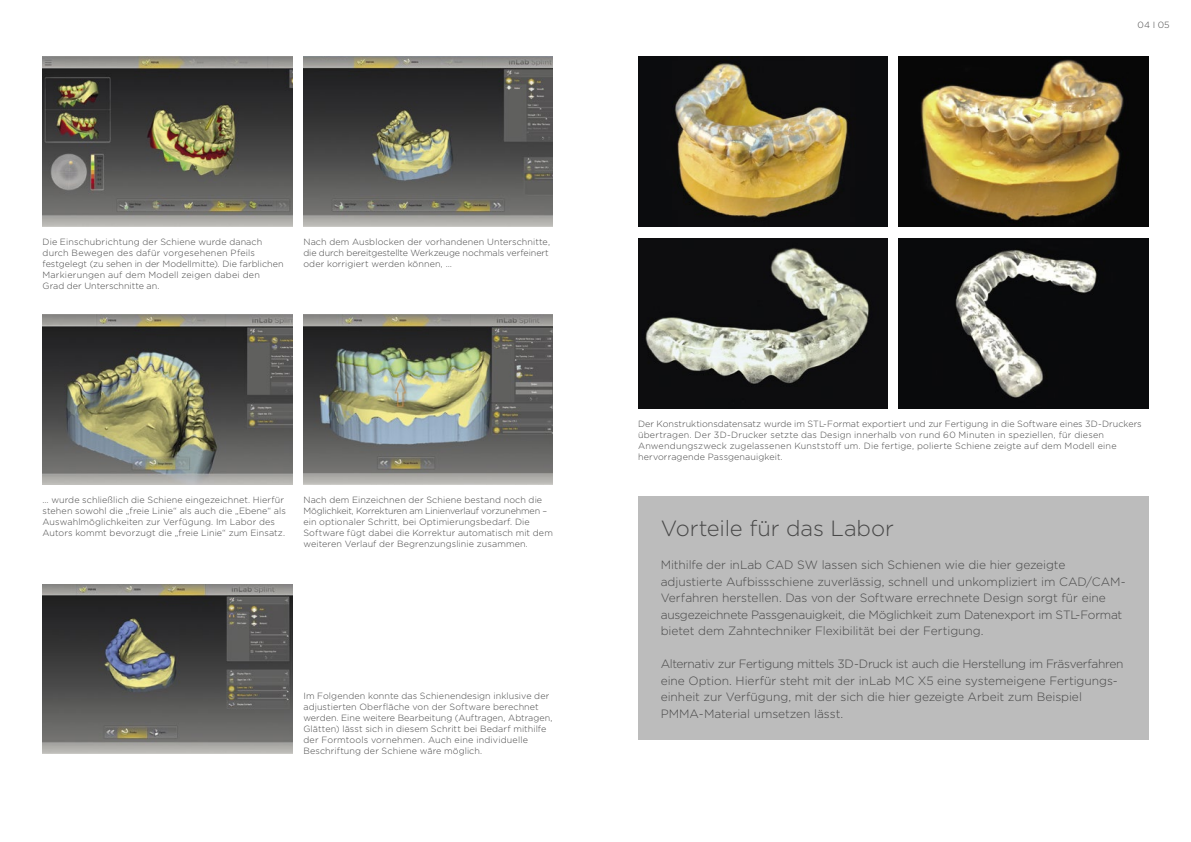
<style>
.page{position:relative;width:1191px;height:842px;background:#fff}
.page>*{position:absolute;margin:0;border:0;box-sizing:border-box;transform-origin:0 0}
.t1{font:300 22px "Gotham";letter-spacing:-.005em;color:#484848}
.t2{font:300 12px/16.5px "Gotham";letter-spacing:-.01em;color:#484848}
.t3{font:300 9px/11px "Gotham";letter-spacing:.01em;color:#484848}
</style>
<div class="page">
<img style="left:43px;top:315px;width:249px;height:170px">
<img style="left:303px;top:315px;width:250px;height:170px">
<img style="left:43px;top:584px;width:249px;height:170px">
<img style="left:43px;top:57px;width:249px;height:170px">
<img style="left:303px;top:57px;width:250px;height:169px">
<div style="left:638px;top:496px;width:510px;height:244px;background:#bcbcbc"></div>
<img style="left:638px;top:57px;width:249px;height:170px">
<img style="left:638px;top:238px;width:249px;height:170px">
<img style="left:899px;top:57px;width:249px;height:170px">
<img style="left:899px;top:238px;width:249px;height:170px">
<p class="t3" style="left:43px;top:236px;width:242px">Die Einschubrichtung der Schiene wurde danach durch Bewegen des dafür vorgesehenen Pfeils festgelegt (zu sehen in der Modellmitte). Die farblichen Markierungen auf dem Modell zeigen dabei den Grad der Unterschnitte an.</p>
<p class="t3" style="left:303px;top:236px;width:248px">Nach dem Ausblocken der vorhandenen Unterschnitte, die durch bereitgestellte Werkzeuge nochmals verfeinert oder korrigiert werden können, …</p>
<p class="t3" style="left:43px;top:494px;width:245px">… wurde schließlich die Schiene eingezeichnet. Hierfür stehen sowohl die „freie Linie“ als auch die „Ebene“ als Auswahlmöglichkeiten zur Verfügung. Im Labor des Autors kommt bevorzugt die „freie Linie“ zum Einsatz.</p>
<p class="t3" style="left:303px;top:494px;width:251px">Nach dem Einzeichnen der Schiene bestand noch die Möglichkeit, Korrekturen am Linienverlauf vorzunehmen – ein optionaler Schritt, bei Optimierungsbedarf. Die Software fügt dabei die Korrektur automatisch mit dem weiteren Verlauf der Begrenzungslinie zusammen.</p>
<p class="t3" style="left:303px;top:690px;width:250px">Im Folgenden konnte das Schienendesign inklusive der adjustierten Oberfläche von der Software berechnet werden. Eine weitere Bearbeitung (Auftragen, Abtragen, Glätten) lässt sich in diesem Schritt bei Bedarf mithilfe der Formtools vornehmen. Auch eine individuelle Beschriftung der Schiene wäre möglich.</p>
<p class="t3" style="left:1137px;top:19px;width:34px">04 I 05</p>
<p class="t3" style="left:638px;top:418px;width:505px">Der Konstruktionsdatensatz wurde im STL-Format exportiert und zur Fertigung in die Software eines 3D-Druckers übertragen. Der 3D-Drucker setzte das Design innerhalb von rund 60 Minuten in speziellen, für diesen Anwendungszweck zugelassenen Kunststoff um. Die fertige, polierte Schiene zeigte auf dem Modell eine hervorragende Passgenauigkeit.</p>
<h1 class="t1" style="left:660px;top:515px;width:235px">Vorteile für das Labor</h1>
<p class="t2" style="left:660px;top:557px;width:466px">Mithilfe der inLab CAD SW lassen sich Schienen wie die hier gezeigte adjustierte Aufbissschiene zuverlässig, schnell und unkompliziert im CAD/CAM-Verfahren herstellen. Das von der Software errechnete Design sorgt für eine ausgezeichnete Passgenauigkeit, die Möglichkeit zum Datenexport im STL-Format bietet dem Zahntechniker Flexibilität bei der Fertigung.</p>
<p class="t2" style="left:660px;top:656px;width:464px">Alternativ zur Fertigung mittels 3D-Druck ist auch die Herstellung im Fräsverfahren eine Option. Hierfür steht mit der inLab MC X5 eine systemeigene Fertigungs&shy;einheit zur Verfügung, mit der sich die hier gezeigte Arbeit zum Beispiel PMMA-Material umsetzen lässt.</p>
</div>
